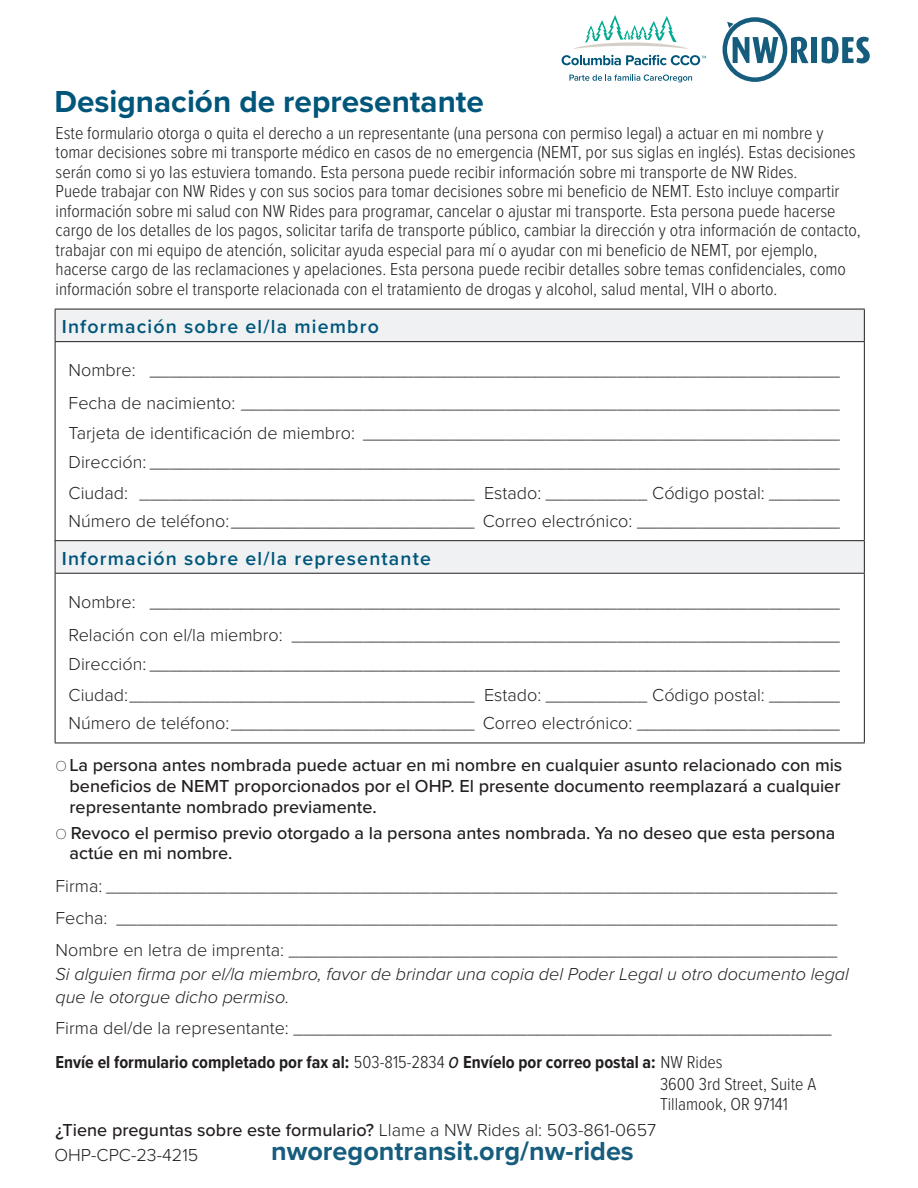
<style>
.page{position:relative;width:918px;height:1188px;background:#fff}
.page>*{position:absolute;margin:0;border:0;box-sizing:border-box;transform-origin:0 0}
.t1{font:700 31.5px "Proxima Nova";color:#00567a}
.t2{font:700 27px "Proxima Nova";color:#165c7d}
.t3{font:600 19.5px "Proxima Nova";letter-spacing:.06em;color:#00567a}
.t4{font:300 18px/33.3px "Proxima Nova";color:#231f20}
.t5{font:300 18px/19.5px "Proxima Nova Cond";color:#231f20}
.t6{font:500 18px/20.9px "Proxima Nova";color:#231f20;text-align:justify}
.t7{font:italic 300 18px/23.7px "Proxima Nova";color:#231f20}
.t8{font:700 18px/21.9px "Proxima Nova Cond";color:#231f20}
.s1{font-family:"Proxima Nova T";font-weight:100;font-size:15px}
.s2{font-weight:300}
.s3{font-weight:500;font-style:italic;font-size:16.5px}
</style>
<div class="page">
<svg style="left:723px;top:17px;width:147px;height:65px"></svg>
<div style="left:55px;top:309px;width:809px;height:33px;background:#eff1f3"></div>
<hr style="left:55px;top:309px;width:810px;height:1px;background:#231f20">
<hr style="left:55px;top:309px;width:1px;height:32px;background:#231f20">
<hr style="left:864px;top:309px;width:1px;height:32px;background:#231f20">
<hr style="left:55px;top:341px;width:810px;height:1px;background:#231f20">
<hr style="left:55px;top:342px;width:1px;height:198px;background:#231f20">
<hr style="left:864px;top:342px;width:1px;height:198px;background:#231f20">
<div style="left:55px;top:541px;width:809px;height:32px;background:#eff1f3"></div>
<hr style="left:55px;top:540px;width:810px;height:1px;background:#231f20">
<hr style="left:55px;top:541px;width:1px;height:32px;background:#231f20">
<hr style="left:864px;top:541px;width:1px;height:32px;background:#231f20">
<hr style="left:55px;top:573px;width:810px;height:1px;background:#231f20">
<hr style="left:55px;top:574px;width:1px;height:169px;background:#231f20">
<hr style="left:864px;top:574px;width:1px;height:169px;background:#231f20">
<hr style="left:55px;top:743px;width:810px;height:1px;background:#231f20">
<svg style="left:573px;top:15px;width:115px;height:34px"></svg>
<svg style="left:562px;top:55px;width:144px;height:10px"></svg>
<svg style="left:569px;top:74px;width:123px;height:8px"></svg>
<h1 class="t1" style="left:54px;top:78px;width:431px">Designación de representante</h1>
<p class="t5" style="left:56px;top:122px;width:807px">Este formulario otorga o quita el derecho a un representante (una persona con permiso legal) a actuar en mi nombre y tomar decisiones sobre mi transporte médico en casos de no emergencia (NEMT, por sus siglas en inglés). Estas decisiones serán como si yo las estuviera tomando. Esta persona puede recibir información sobre mi transporte de NW Rides.<br>Puede trabajar con NW Rides y con sus socios para tomar decisiones sobre mi beneficio de NEMT. Esto incluye compartir información sobre mi salud con NW Rides para programar, cancelar o ajustar mi transporte. Esta persona puede hacerse cargo de los detalles de los pagos, solicitar tarifa de transporte público, cambiar la dirección y otra información de contacto, trabajar con mi equipo de atención, solicitar ayuda especial para mí o ayudar con mi beneficio de NEMT, por ejemplo, hacerse cargo de las reclamaciones y apelaciones. Esta persona puede recibir detalles sobre temas confidenciales, como información sobre el transporte relacionada con el tratamiento de drogas y alcohol, salud mental, VIH o aborto.</p>
<p class="t3" style="left:62px;top:312px;width:319px">Información sobre el/la miembro</p>
<p class="t4" style="left:69px;top:352px;width:773px">Nombre: ____________________________________________________________________<br>Fecha de nacimiento: ___________________________________________________________</p>
<p class="t4" style="left:69px;top:417px;width:773px;line-height:28.8px">Tarjeta de identificación de miembro: _______________________________________________<br>Dirección: ____________________________________________________________________</p>
<p class="t4" style="left:69px;top:477px;width:773px;line-height:28.8px">Ciudad: _________________________________ Estado: __________ Código postal: _______<br>Número de teléfono:________________________ Correo electrónico: ____________________</p>
<p class="t3" style="left:62px;top:544px;width:371px">Información sobre el/la representante</p>
<p class="t4" style="left:69px;top:584px;width:773px">Nombre: ____________________________________________________________________<br>Relación con el/la miembro: ______________________________________________________</p>
<p class="t4" style="left:69px;top:647px;width:773px;line-height:30.9px">Dirección: ____________________________________________________________________<br>Ciudad:__________________________________ Estado: __________ Código postal: _______</p>
<p class="t4" style="left:69px;top:706px;width:773px">Número de teléfono:________________________ Correo electrónico: ____________________</p>
<p class="t6" style="left:70px;top:754px;width:774px;text-indent:-14px"><span class="s1">O</span> La persona antes nombrada puede actuar en mi nombre en cualquier asunto relacionado con mis beneficios de NEMT proporcionados por el OHP. El presente documento reemplazará a cualquier representante nombrado previamente.</p>
<p class="t6" style="left:70px;top:821px;width:767px;text-indent:-14px"><span class="s1">O</span> Revoco el permiso previo otorgado a la persona antes nombrada. Ya no deseo que esta persona actúe en mi nombre.</p>
<p class="t4" style="left:55px;top:869px;width:783px;line-height:32.1px;text-align:justify">Firma: ________________________________________________________________________ Fecha: _______________________________________________________________________ Nombre en letra de imprenta: ______________________________________________________</p>
<p class="t7" style="left:55px;top:961px;width:795px">Si alguien firma por el/la miembro, favor de brindar una copia del Poder Legal u otro documento legal que le otorgue dicho permiso.</p>
<p class="t4" style="left:55px;top:1010px;width:778px">Firma del/de la representante: _____________________________________________________</p>
<p class="t8" style="left:660px;top:1050px;width:158px;text-indent:-605px">Envíe el formulario completado por fax al: <span class="s2">503-815-2834</span> <span class="s3">O</span> Envíelo por correo postal a: <span class="s2">NW Rides<br>3600 3rd Street, Suite A</span></p>
<p class="t5" style="left:660px;top:1093px;width:130px">Tillamook, OR 97141</p>
<p class="t6" style="left:56px;top:1118px;width:602px">¿Tiene preguntas sobre este formulario? <span class="s2">Llame a NW Rides al: 503-861-0657</span></p>
<h2 class="t2" style="left:271px;top:1131px;width:364px">nworegontransit.org/nw-rides</h2>
<p class="t4" style="left:55px;top:1137px;width:145px">OHP-CPC-23-4215</p>
</div>
